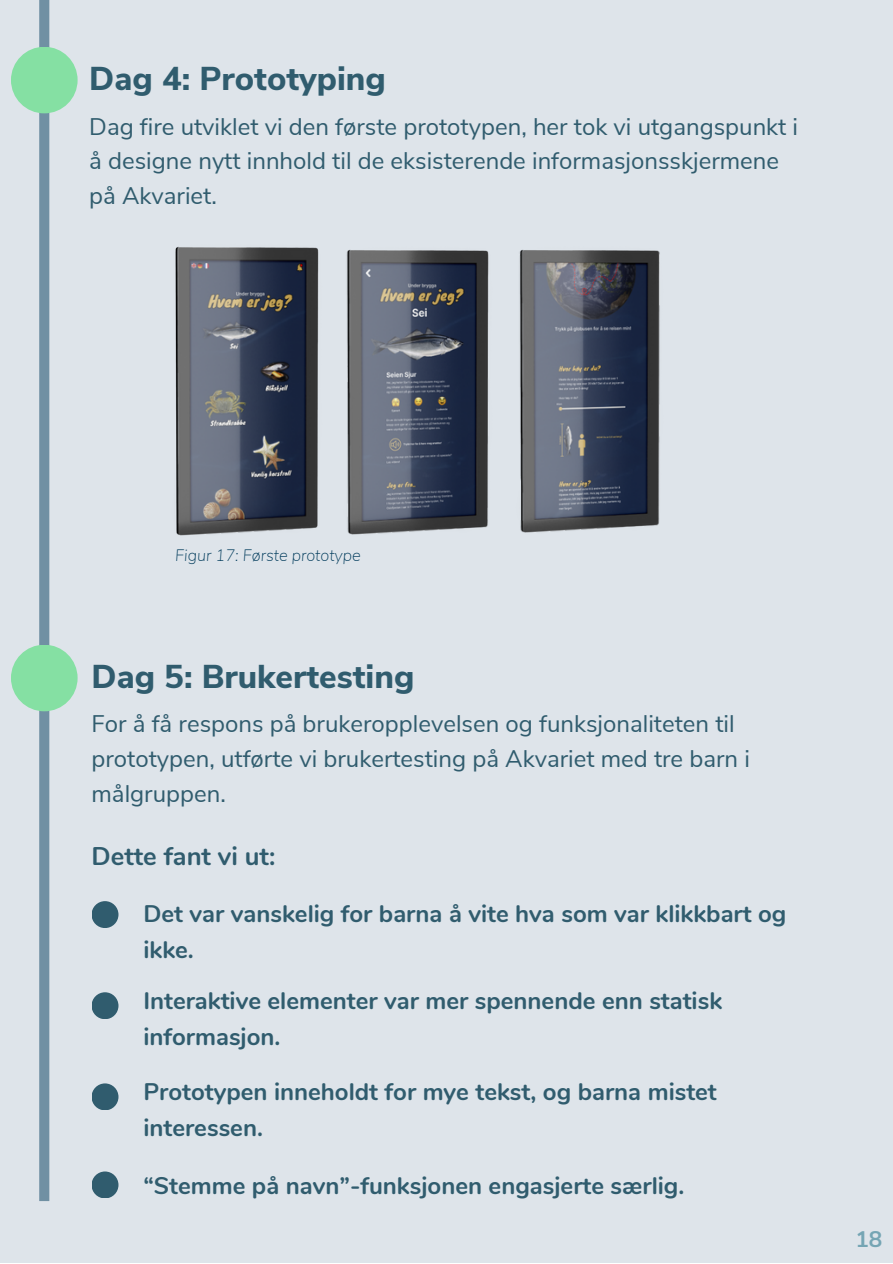
<style>
.page{position:relative;width:893px;height:1264px;background:#fff}
.page>*{position:absolute;margin:0;border:0;box-sizing:border-box;transform-origin:0 0}
.t1{font:800 33px "Nunito Sans";color:#305c6e}
.t2{font:700 25.5px "Nunito";color:#305c6e}
.t3{font:24px/34.8px "Nunito Sans";color:#305c6e}
.t4{font:700 24px/36px "Nunito";color:#305c6e}
.t5{font:700 22.5px "Nunito Sans";color:#75a5b4}
.t6{font:italic 200 16.5px "Nunito Sans";color:#003a5b}
</style>
<div class="page">
<div style="left:0;top:0;width:892px;height:1262px;background:#dee4ea"></div>
<div style="left:39px;top:0;width:10px;height:1200px;background:#7090a3"></div>
<div style="left:11px;top:47px;width:67px;height:66px;background:#85e0a3;border-radius:50%"></div>
<div style="left:11px;top:644px;width:67px;height:67px;background:#85e0a3;border-radius:50%"></div>
<div style="left:91px;top:901px;width:27px;height:27px;background:#305c6e;border-radius:50%"></div>
<div style="left:91px;top:1171px;width:27px;height:27px;background:#305c6e;border-radius:50%"></div>
<div style="left:91px;top:992px;width:27px;height:27px;background:#305c6e;border-radius:50%"></div>
<div style="left:91px;top:1083px;width:27px;height:27px;background:#305c6e;border-radius:50%"></div>
<img style="left:346px;top:249px;width:143px;height:286px">
<img style="left:175px;top:246px;width:144px;height:290px">
<img style="left:519px;top:249px;width:141px;height:284px">
<p class="t1" style="left:89px;top:56px;width:298px">Dag 4: Prototyping</p>
<p class="t3" style="left:89px;top:109px;width:710px">Dag fire utviklet vi den første prototypen, her tok vi utgangspunkt i å designe nytt innhold til de eksisterende informasjonsskjermene på Akvariet.</p>
<p class="t6" style="left:175px;top:544px;width:187px">Figur 17: Første prototype</p>
<p class="t1" style="left:91px;top:654px;width:324px">Dag 5: Brukertesting</p>
<p class="t3" style="left:91px;top:707px;width:660px">For å få respons på brukeropplevelsen og funksjonaliteten til prototypen, utførte vi brukertesting på Akvariet med tre barn i målgruppen.</p>
<p class="t2" style="left:91px;top:839px;width:185px">Dette fant vi ut:</p>
<p class="t4" style="left:143px;top:895px;width:644px">Det var vanskelig for barna å vite hva som var klikkbart og ikke.</p>
<p class="t4" style="left:143px;top:983px;width:580px">Interaktive elementer var mer spennende enn statisk informasjon.</p>
<p class="t4" style="left:143px;top:1073px;width:575px">Prototypen inneholdt for mye tekst, og barna mistet interessen.</p>
<p class="t4" style="left:143px;top:1168px;width:542px">“Stemme på navn”-funksjonen engasjerte særlig.</p>
<p class="t5" style="left:855px;top:1224px;width:28px">18</p>
</div>
